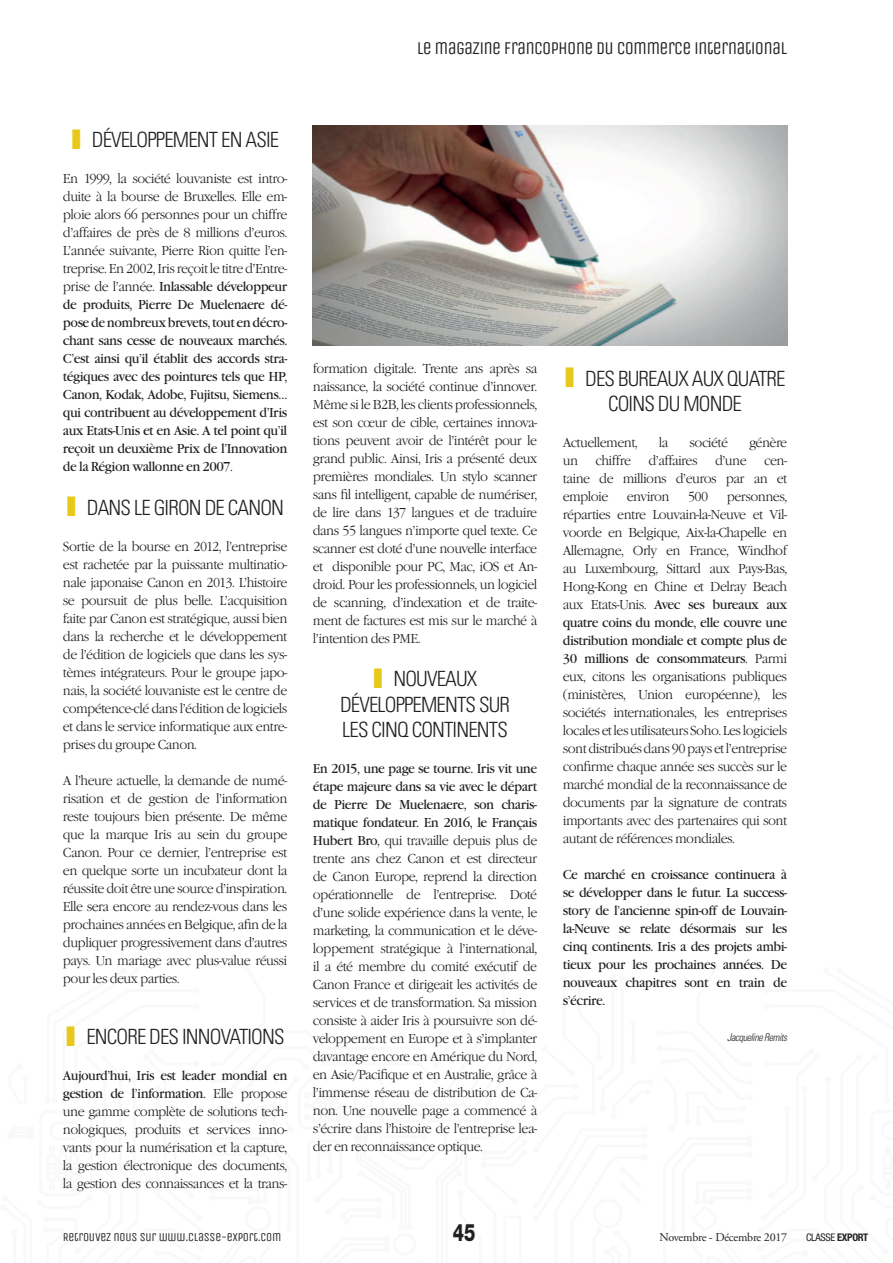
<style>
.page{position:relative;width:893px;height:1263px;background:#fff}
.page>*{position:absolute;margin:0;border:0;box-sizing:border-box;transform-origin:0 0}
.t1{font:800 24px "Helvetica Neue";color:#231f20;scale:.75 1}
.t2{font:300 condensed 21px/25.5px "Univers";letter-spacing:-.04em;color:#231f20;text-align:center}
.t3{font:18px "Unica One";letter-spacing:-.04em;color:#231f20}
.t4{font:300 13.5px/18px "Garamond Itc T";letter-spacing:-.04em;color:#231f20;text-align:justify;scale:.95 1}
.t5{font:13.5px/18px "Garamond Itc T";letter-spacing:-.04em;color:#231f20;text-align:justify;scale:.95 1}
.t6{font:12px "Unica One";letter-spacing:-.02em;color:#231f20}
.t7{font:12px "Adobe Garamond";letter-spacing:-.02em;color:#231f20}
.t8{font:italic 300 condensed 10.5px "Univers";letter-spacing:-.04em;color:#231f20;scale:.95 1}
.t9{font:condensed 10.5px "Helvetica Neue";letter-spacing:-.03em;color:#231f20}
.s1{font-weight:900;font-stretch:normal;font-size:27px;color:#e8c81a}
.s2{font-weight:300}
.s3{font-weight:400}
.s4{font-weight:700}
</style>
<div class="page">
<img style="left:313px;top:125px;width:474px;height:221px">
<h3 class="t3" style="left:417px;top:38px;width:372px">LE MAGAZINE FRANCOPHONE DU COMMERCE INTERNATIONAL</h3>
<h2 class="t2" style="left:71px;top:127px;width:210px"><span class="s1">I</span> DÉVELOPPEMENT EN ASIE</h2>
<p class="t5" style="left:63px;top:170px;width:238px"><span class="s2">En 1999, la société louvaniste est intro&shy;duite à la bourse de Bruxelles. Elle em&shy;ploie alors 66 personnes pour un chiffre d’affaires de près de 8 millions d’euros.<br>L’année suivante, Pierre Rion quitte l’en&shy;treprise. En 2002, Iris reçoit le titre d’Entre&shy;prise de l’année.</span> Inlassable développeur de produits, Pierre De Muelenaere dé&shy;pose de nombreux brevets, tout en décro&shy;chant sans cesse de nouveaux marchés.<br>C’est ainsi qu’il établit des accords stra&shy;tégiques avec des pointures tels que HP, Canon, Kodak, Adobe, Fujitsu, Siemens… qui contribuent au développement d’Iris aux Etats-Unis et en Asie. A tel point qu’il reçoit un deuxième Prix de l’Innovation de la Région wallonne en 2007<span class="s2">.</span></p>
<h2 class="t2" style="left:66px;top:495px;width:219px"><span class="s1">I</span> DANS LE GIRON DE CANON</h2>
<p class="t4" style="left:63px;top:537px;width:238px">Sortie de la bourse en 2012, l’entreprise est rachetée par la puissante multinatio&shy;nale japonaise Canon en 2013. L’histoire se poursuit de plus belle. L’acquisition faite par Canon est stratégique, aussi bien dans la recherche et le développement de l’édition de logiciels que dans les sys&shy;tèmes intégrateurs. Pour le groupe japo&shy;nais, la société louvaniste est le centre de compétence-clé dans l’édition de logiciels et dans le service informatique aux entre&shy;prises du groupe Canon.</p>
<p class="t4" style="left:63px;top:771px;width:238px">A l’heure actuelle, la demande de numé&shy;risation et de gestion de l’information reste toujours bien présente. De même que la marque Iris au sein du groupe Canon. Pour ce dernier, l’entreprise est en quelque sorte un incubateur dont la réussite doit être une source d’inspiration.<br>Elle sera encore au rendez-vous dans les prochaines années en Belgique, afin de la dupliquer progressivement dans d’autres pays. Un mariage avec plus-value réussi pour les deux parties.</p>
<h2 class="t2" style="left:66px;top:1024px;width:221px"><span class="s1">I</span> ENCORE DES INNOVATIONS</h2>
<p class="t4" style="left:63px;top:1067px;width:238px"><span class="s3">Aujourd’hui, Iris est leader mondial en gestion de l’information.</span> Elle propose une gamme complète de solutions tech&shy;nologiques, produits et services inno&shy;vants pour la numérisation et la capture, la gestion électronique des documents, la gestion des connaissances et la trans-</p>
<p class="t4" style="left:313px;top:359px;width:238px">formation digitale. Trente ans après sa naissance, la société continue d’innover.<br>Même si le B2B, les clients professionnels, est son cœur de cible, certaines innova&shy;tions peuvent avoir de l’intérêt pour le grand public. Ainsi, Iris a présenté deux premières mondiales. Un stylo scanner sans fil intelligent, capable de numériser, de lire dans 137 langues et de traduire dans 55 langues n’importe quel texte. Ce scanner est doté d’une nouvelle interface et disponible pour PC, Mac, iOS et An&shy;droid. Pour les professionnels, un logiciel de scanning, d’indexation et de traite&shy;ment de factures est mis sur le marché à l’intention des PME.</p>
<h2 class="t2" style="left:340px;top:666px;width:172px"><span class="s1">I</span> NOUVEAUX<br>DÉVELOPPEMENTS SUR<br>LES CINQ CONTINENTS</h2>
<p class="t4" style="left:313px;top:760px;width:238px"><span class="s3">En 2015, une page se tourne. Iris vit une étape majeure dans sa vie avec le départ de Pierre De Muelenaere, son charis&shy;matique fondateur. En 2016, le Français Hubert Bro</span>, qui travaille depuis plus de trente ans chez Canon et est directeur de Canon Europe, reprend la direction opérationnelle de l’entreprise. Doté d’une solide expérience dans la vente, le marketing, la communication et le déve&shy;loppement stratégique à l’international, il a été membre du comité exécutif de Canon France et dirigeait les activités de services et de transformation. Sa mission consiste à aider Iris à poursuivre son dé&shy;veloppement en Europe et à s’implanter davantage encore en Amérique du Nord, en Asie/Pacifique et en Australie, grâce à l’immense réseau de distribution de Ca&shy;non. Une nouvelle page a commencé à s’écrire dans l’histoire de l’entreprise lea&shy;der en reconnaissance optique.</p>
<h2 class="t2" style="left:564px;top:366px;width:222px"><span class="s1">I</span> DES BUREAUX AUX QUATRE<br>COINS DU MONDE</h2>
<p class="t4" style="left:563px;top:434px;width:80px">Actuellement,</p>
<p class="t4" style="left:659px;top:434px;width:12px">la</p>
<p class="t4" style="left:690px;top:434px;width:42px">société</p>
<p class="t4" style="left:749px;top:434px;width:42px">génère</p>
<p class="t4" style="left:563px;top:452px;width:18px">un</p>
<p class="t4" style="left:595px;top:452px;width:39px">chiffre</p>
<p class="t4" style="left:648px;top:452px;width:53px">d’affaires</p>
<p class="t4" style="left:715px;top:452px;width:35px">d’une</p>
<p class="t4" style="left:563px;top:452px;width:238px;text-indent:201px">cen&shy;taine de millions d’euros par an et emploie</p>
<p class="t4" style="left:627px;top:488px;width:47px">environ</p>
<p class="t4" style="left:688px;top:488px;width:23px">500</p>
<p class="t4" style="left:563px;top:488px;width:238px;text-indent:164px">personnes, réparties entre Louvain-la-Neuve et Vil&shy;voorde en Belgique, Aix-la-Chapelle en Allemagne, Orly en France, Windhof au Luxembourg, Sittard aux Pays-Bas, Hong-Kong en Chine et Delray Beach aux Etats-Unis. <span class="s3">Avec ses bureaux aux quatre coins du monde, elle couvre une distribution mondiale et compte plus de 30 millions de consommateurs</span>. Parmi eux, citons les organisations publiques (ministères, Union européenne), les sociétés internationales, les entreprises locales et les utilisateurs Soho. Les logiciels sont distribués dans 90 pays et l’entreprise confirme chaque année ses succès sur le marché mondial de la reconnaissance de documents par la signature de contrats importants avec des partenaires qui sont autant de références mondiales.</p>
<p class="t5" style="left:563px;top:866px;width:238px">Ce marché en croissance continuera à se développer dans le futur. La success&shy;story de l’ancienne spin-off de Louvain&shy;la-Neuve se relate désormais sur les cinq continents. Iris a des projets ambi&shy;tieux pour les prochaines années. De nouveaux chapitres sont en train de s’écrire.</p>
<p class="t8" style="left:727px;top:1031px;width:65px">Jacqueline Remits</p>
<p class="t6" style="left:63px;top:1230px;width:220px">RETROUVEZ NOUS SUR WWW.CLASSE-EXPORT.COM</p>
<h1 class="t1" style="left:453px;top:1218px;width:32px">45</h1>
<p class="t7" style="left:659px;top:1231px;width:129px">Novembre - Décembre 2017</p>
<p class="t9" style="left:806px;top:1231px;width:64px">CLASSE <span class="s4">EXPORT</span></p>
</div>
